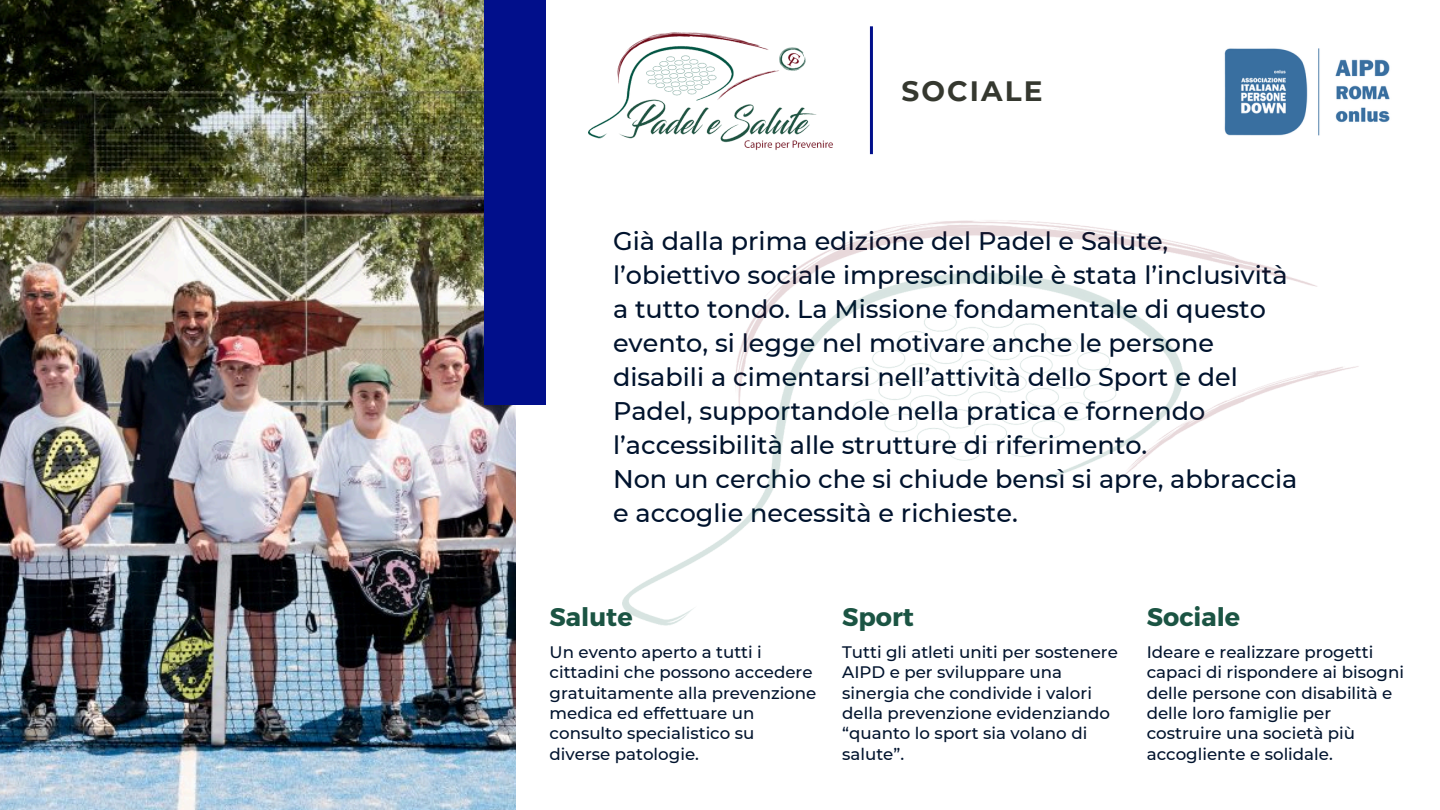
<style>
.page{position:relative;width:1440px;height:810px;background:#fff}
.page>*{position:absolute;margin:0;border:0;box-sizing:border-box;transform-origin:0 0}
.t1{font:700 28px "Montserrat";letter-spacing:.075em;color:#35382f}
.t2{font:500 25.5px/34px "Montserrat";color:#00132d}
.t3{font:700 25.4px "Montserrat";color:#1b5443}
.t4{font:500 16.6px/20.4px "Montserrat";color:#00132d}
</style>
<div class="page">
<img style="left:0;top:0;width:515px;height:810px">
<div style="left:484px;top:0;width:62px;height:405px;background:#010f8b"></div>
<img style="left:589px;top:32px;width:244px;height:118px">
<hr style="left:870px;top:26px;width:3px;height:128px;background:#010f8b">
<img style="left:1224px;top:48px;width:166px;height:88px">
<img style="left:622px;top:220px;width:737px;height:406px">
<h2 class="t1" style="left:901px;top:74px;width:143px">SOCIALE</h2>
<p class="t2" style="left:613px;top:224px;width:686px">Già dalla prima edizione del Padel e Salute, l’obiettivo sociale imprescindibile è stata l’inclusività a tutto tondo. La Missione fondamentale di questo evento, si legge nel motivare anche le persone disabili a cimentarsi nell’attività dello Sport e del Padel, supportandole nella pratica e fornendo l’accessibilità alle strutture di riferimento.<br>Non un cerchio che si chiude bensì si apre, abbraccia e accoglie necessità e richieste.</p>
<p class="t3" style="left:550px;top:600px;width:85px">Salute</p>
<p class="t4" style="left:550px;top:642px;width:268px">Un evento aperto a tutti i cittadini che possono accedere gratuitamente alla prevenzione medica ed effettuare un consulto specialistico su diverse patologie.</p>
<p class="t3" style="left:842px;top:600px;width:73px">Sport</p>
<p class="t4" style="left:842px;top:642px;width:277px">Tutti gli atleti uniti per sostenere<br>AIPD e per sviluppare una sinergia che condivide i valori della prevenzione evidenziando “quanto lo sport sia volano di salute”.</p>
<p class="t3" style="left:1147px;top:600px;width:95px">Sociale</p>
<h1 class="t4" style="left:1147px;top:642px;width:259px">Ideare e realizzare progetti capaci di rispondere ai bisogni delle persone con disabilità e delle loro famiglie per costruire una società più accogliente e solidale.</h1>
</div>
